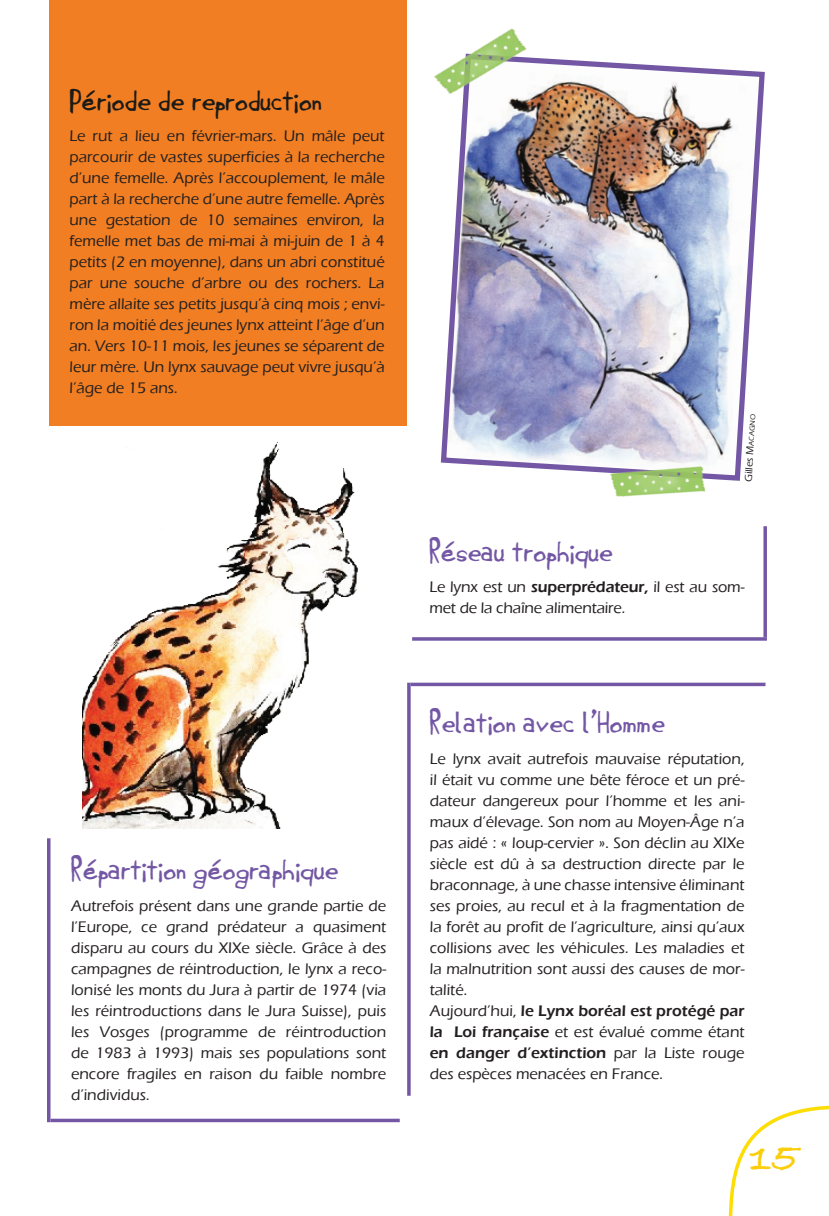
<style>
.page{position:relative;width:829px;height:1216px;background:#fff}
.page>*{position:absolute;margin:0;border:0;box-sizing:border-box;transform-origin:0 0}
.t1{font:42px "Bradley Hand ITCTT Bold";color:#fccd0a}
.t2{font:19.25px "JEMB Ohands";color:#7357a4}
.t3{font:19.25px "JEMB Ohands";color:#1a1a18}
.t4{font:500 15.75px/21px "Eras ITC";color:#231f20;text-align:justify}
.légendes{font:500 10.5px "Eras ITC";color:#231f20}
.s1{font-style:inherit}
.s2{font-size:7.35px}
.s3{font-weight:600}
</style>
<div class="page">
<img style="left:440px;top:58px;width:325px;height:423px">
<img style="left:434px;top:28px;width:112px;height:97px">
<img style="left:586px;top:410px;width:142px;height:87px">
<div style="left:49px;top:0;width:357px;height:425px;background:#f17e22"></div>
<img style="left:83px;top:441px;width:276px;height:387px">
<hr style="left:47px;top:838px;width:3px;height:284px;background:#7357a4">
<svg style="left:50px;top:1118px;width:349px;height:4px"></svg>
<svg style="left:410px;top:682px;width:355px;height:4px"></svg>
<hr style="left:412px;top:637px;width:354px;height:3px;background:#7357a4">
<hr style="left:407px;top:682px;width:3px;height:413px;background:#7357a4">
<hr style="left:763px;top:526px;width:3px;height:111px;background:#7357a4">
<svg style="left:728px;top:1105px;width:100px;height:110px"></svg>
<p class="t3" style="left:69px;top:92px;width:254px">Période de reproduction</p>
<p class="t4" style="left:69px;top:125px;width:317px">Le rut a lieu en février-mars. Un mâle peut parcourir de vastes superficies à la recherche d’une femelle. Après l’accouplement, le mâle part à la recherche d’une autre femelle. Après une gestation de 10 semaines environ, la femelle met bas de mi-mai à mi-juin de 1 à 4 petits (2 en moyenne), dans un abri constitué par une souche d’arbre ou des rochers. La mère allaite ses petits jusqu’à cinq mois ; envi&shy;ron la moitié des jeunes lynx atteint l’âge d’un an. Vers 10-11 mois, les jeunes se séparent de leur mère. Un lynx sauvage peut vivre jusqu’à l’âge de 15 ans.</p>
<p class="t2" style="left:71px;top:861px;width:268px">Répartition géographique</p>
<p class="t4" style="left:71px;top:895px;width:317px">Autrefois présent dans une grande partie de l’Europe, ce grand prédateur a quasiment disparu au cours du XIXe siècle. Grâce à des campagnes de réintroduction, le lynx a reco&shy;lonisé les monts du Jura à partir de 1974 (via les réintroductions dans le Jura Suisse), puis les Vosges (programme de réintroduction de 1983 à 1993) mais ses populations sont encore fragiles en raison du faible nombre d’individus.</p>
<p class="légendes" style="left:742px;top:481px;width:70px;rotate:-87deg">Gilles <span class="s1">M</span><span class="s2">acagno</span></p>
<p class="t2" style="left:429px;top:543px;width:185px">Réseau trophique</p>
<p class="t4" style="left:429px;top:576px;width:317px">Le lynx est un <span class="s3">superprédateur,</span> il est au som&shy;met de la chaîne alimentaire.</p>
<p class="t2" style="left:430px;top:714px;width:236px">Relation avec l’Homme</p>
<p class="t4" style="left:430px;top:748px;width:316px">Le lynx avait autrefois mauvaise réputation, il était vu comme une bête féroce et un pré&shy;dateur dangereux pour l’homme et les ani&shy;maux d’élevage. Son nom au Moyen-Âge n’a pas aidé : « loup-cervier ». Son déclin au XIXe siècle est dû à sa destruction directe par le braconnage, à une chasse intensive éliminant ses proies, au recul et à la fragmentation de la forêt au profit de l’agriculture, ainsi qu’aux collisions avec les véhicules. Les maladies et la malnutrition sont aussi des causes de mor&shy;talité.</p>
<p class="t4" style="left:430px;top:1000px;width:316px">Aujourd’hui, <span class="s3">le Lynx boréal est protégé par la Loi française</span> et est évalué comme étant <span class="s3">en danger d’extinction</span> par la Liste rouge des espèces menacées en France.</p>
<h1 class="t1" style="left:749px;top:1133px;width:49px">15</h1>
</div>
